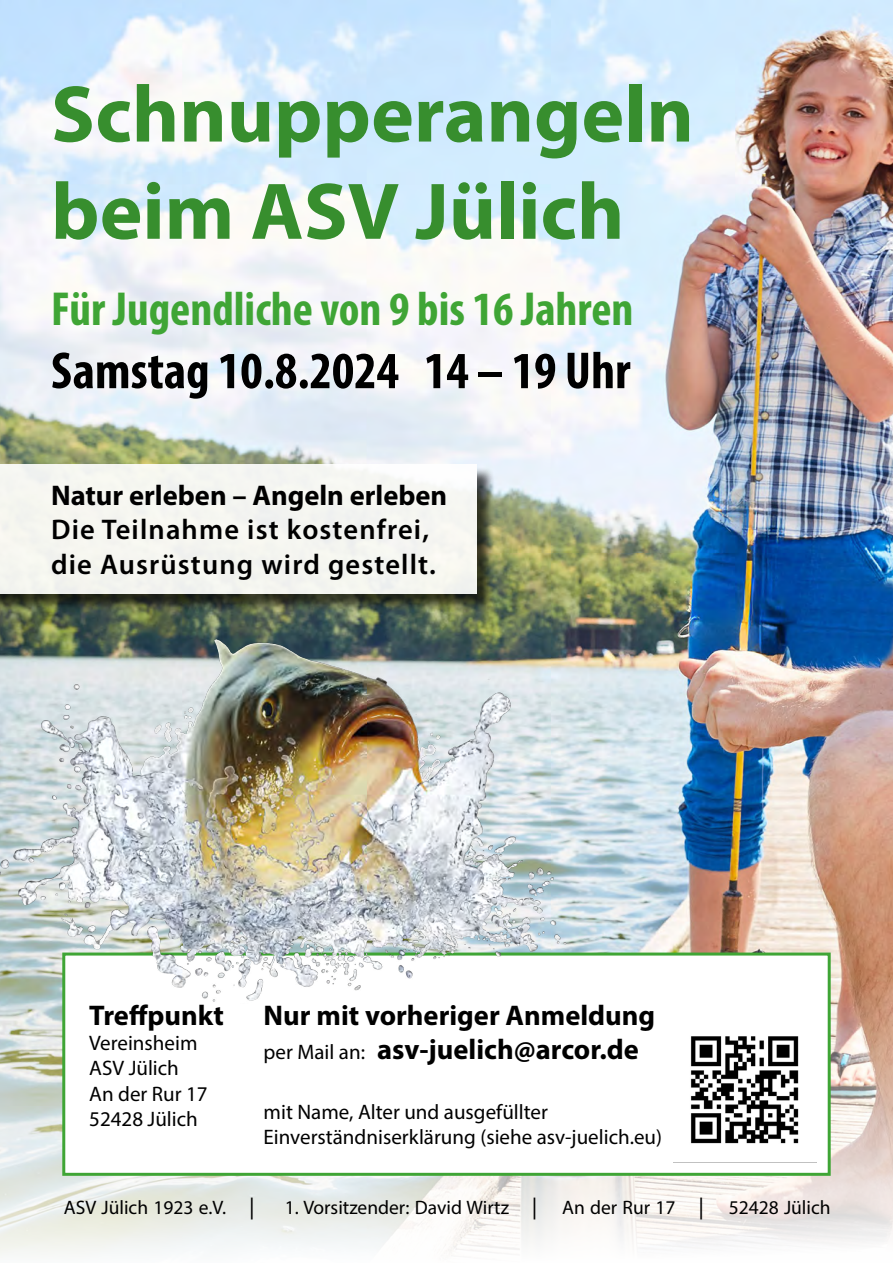
<style>
.page{position:relative;width:893px;height:1263px;background:#fff}
.page>*{position:absolute;margin:0;border:0;box-sizing:border-box;transform-origin:0 0}
.t1{font:700 81px/97.2px "Myriad Pro";color:#378e2e}
.t2{font:700 condensed 52.5px "Myriad Pro";color:#000}
.t3{font:700 condensed 48px "Myriad Pro";color:#3fa535}
.t4{font:700 28.5px/34.2px "Myriad Pro";color:#000}
.t5{font:600 28.5px/34.2px "Myriad Pro";letter-spacing:.04em;color:#000}
.t6{font:21px/25.2px "Myriad Pro";color:#000}
.t7{font:19.5px "Myriad Pro";color:#000}
.s1{font-weight:400;font-size:21px}
.s2{font-family:"Arial";font-weight:700;font-size:18px}
</style>
<div class="page">
<img style="left:0;top:0;width:893px;height:1255px">
<div style="left:62px;top:952px;width:769px;height:224px;background:#fff;border:3px solid #3fa535"></div>
<img style="left:495px;top:592px;width:351px;height:322px">
<img style="left:0;top:610px;width:579px;height:393px">
<div style="left:0;top:467px;width:495px;height:145px;background:#000;opacity:.75"></div>
<div style="left:0;top:465px;width:476px;height:129px;background:#f5f6f1"></div>
<img style="left:690px;top:1036px;width:109px;height:108px">
<h1 class="t1" style="left:51px;top:63px;width:644px">Schnupperangeln beim ASV Jülich</h1>
<h3 class="t3" style="left:51px;top:279px;width:584px">Für Jugendliche von 9 bis 16 Jahren</h3>
<h2 class="t2" style="left:51px;top:338px;width:581px">Samstag 10.8.2024 14 – 19 Uhr</h2>
<h3 class="t4" style="left:51px;top:478px;width:398px">Natur erleben – Angeln erleben</h3>
<h3 class="t5" style="left:51px;top:512px;width:386px">Die Teilnahme ist kostenfrei, die Ausrüstung wird gestellt.</h3>
<h3 class="t4" style="left:89px;top:997px;width:136px">Treffpunkt</h3>
<p class="t6" style="left:89px;top:1030px;width:120px">Vereinsheim<br>ASV Jülich<br>An der Rur 17<br>52428 Jülich</p>
<h3 class="t4" style="left:264px;top:997px;width:393px">Nur mit vorheriger Anmeldung <span class="s1">per Mail an:</span> asv-juelich@arcor.de</h3>
<p class="t6" style="left:264px;top:1098px;width:400px">mit Name, Alter und ausgefüllter<br>Einverständniserklärung (siehe asv-juelich.eu)</p>
<p class="t7" style="left:64px;top:1195px;width:196px">ASV Jülich 1923 e.V. <span class="s2">│</span></p>
<p class="t7" style="left:285px;top:1195px;width:547px">1. Vorsitzender: David Wirtz <span class="s2">│</span> An der Rur 17 <span class="s2">│</span> 52428 Jülich</p>
</div>
